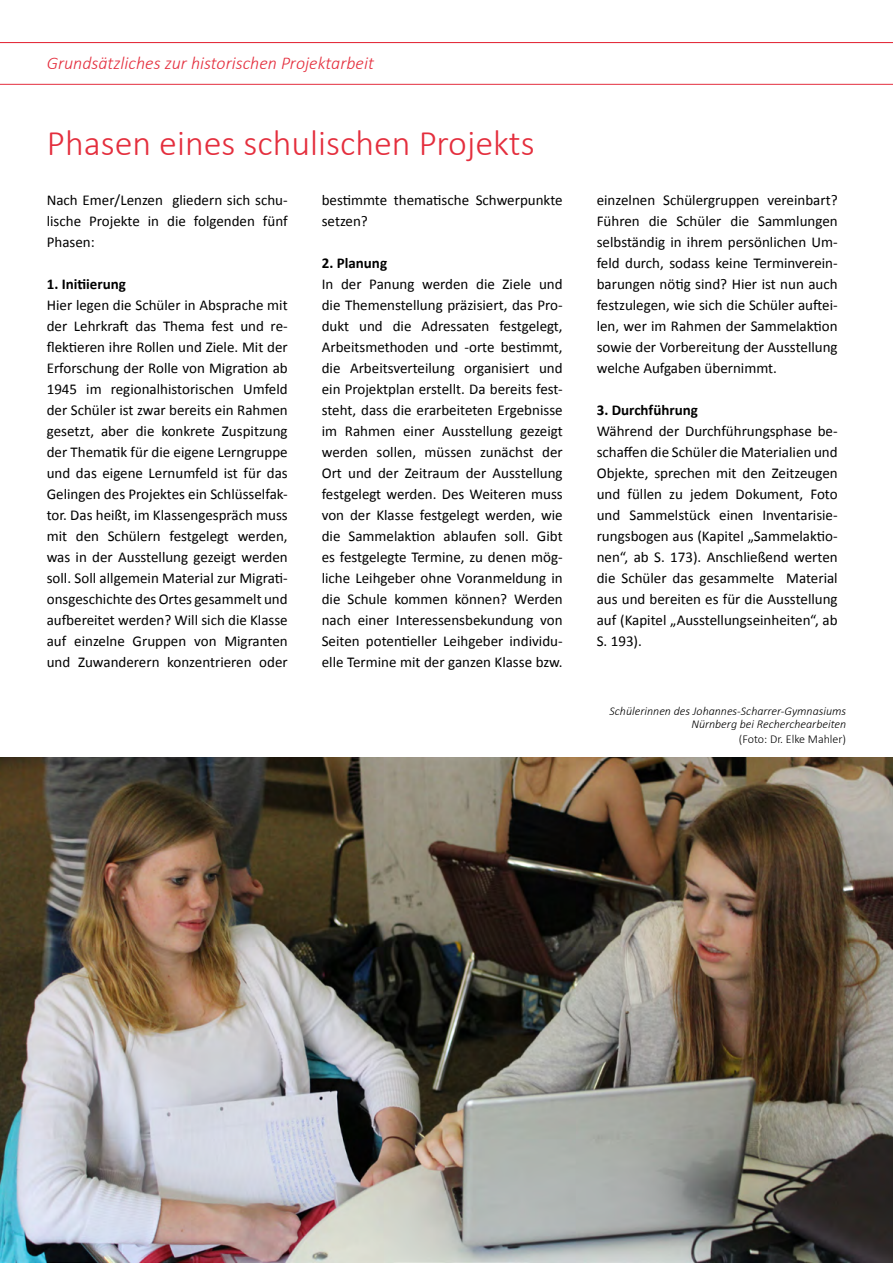
<style>
.page{position:relative;width:893px;height:1263px;background:#fff}
.page>*{position:absolute;margin:0;border:0;box-sizing:border-box;transform-origin:0 0}
.t1{font:300 36px "Calibri";color:#e42e3d}
.t2{font:italic 300 18px "Calibri";color:#e42e3d}
.t3{font:15px/21px "Calibri";color:#000;text-align:justify}
.t4{font:700 15px "Calibri";color:#000}
.t5{font:italic 300 12px/13.5px "Calibri";color:#000;text-align:right}
.t6{font:300 12px "Calibri";color:#000}
</style>
<div class="page">
<hr style="left:0;top:42px;width:893px;height:1px;background:#e42e3d">
<hr style="left:0;top:84px;width:893px;height:1px;background:#e42e3d">
<img style="left:0;top:757px;width:893px;height:506px">
<p class="t2" style="left:47px;top:52px;width:329px">Grundsätzliches zur historischen Projektarbeit</p>
<h1 class="t1" style="left:47px;top:120px;width:489px">Phasen eines schulischen Projekts</h1>
<p class="t3" style="left:47px;top:189px;width:242px">Nach Emer/Lenzen gliedern sich schu&shy;lische Projekte in die folgenden fünf Phasen:</p>
<p class="t4" style="left:47px;top:274px;width:81px">1. Initiierung</p>
<p class="t3" style="left:47px;top:294px;width:242px">Hier legen die Schüler in Absprache mit der Lehrkraft das Thema fest und re&shy;flektieren ihre Rollen und Ziele. Mit der Erforschung der Rolle von Migration ab 1945 im regionalhistorischen Umfeld der Schüler ist zwar bereits ein Rahmen gesetzt, aber die konkrete Zuspitzung der Thematik für die eigene Lerngruppe und das eigene Lernumfeld ist für das Gelingen des Projektes ein Schlüsselfak&shy;tor. Das heißt, im Klassengespräch muss mit den Schülern festgelegt werden, was in der Ausstellung gezeigt werden soll. Soll allgemein Material zur Migrati&shy;onsgeschichte des Ortes gesammelt und aufbereitet werden? Will sich die Klasse auf einzelne Gruppen von Migranten und Zuwanderern konzentrieren oder</p>
<p class="t3" style="left:322px;top:189px;width:242px">bestimmte thematische Schwerpunkte setzen?</p>
<p class="t4" style="left:322px;top:253px;width:67px">2. Planung</p>
<p class="t3" style="left:322px;top:273px;width:242px">In der Panung werden die Ziele und die Themenstellung präzisiert, das Pro&shy;dukt und die Adressaten festgelegt, Arbeitsmethoden und -orte bestimmt, die Arbeitsverteilung organisiert und ein Projektplan erstellt. Da bereits fest&shy;steht, dass die erarbeiteten Ergebnisse im Rahmen einer Ausstellung gezeigt werden sollen, müssen zunächst der Ort und der Zeitraum der Ausstellung festgelegt werden. Des Weiteren muss von der Klasse festgelegt werden, wie die Sammelaktion ablaufen soll. Gibt es festgelegte Termine, zu denen mög&shy;liche Leihgeber ohne Voranmeldung in die Schule kommen können? Werden nach einer Interessensbekundung von Seiten potentieller Leihgeber individu&shy;elle Termine mit der ganzen Klasse bzw.</p>
<p class="t3" style="left:597px;top:189px;width:242px">einzelnen Schülergruppen vereinbart?<br>Führen die Schüler die Sammlungen selbständig in ihrem persönlichen Um&shy;feld durch, sodass keine Terminverein&shy;barungen nötig sind? Hier ist nun auch festzulegen, wie sich die Schüler auftei&shy;len, wer im Rahmen der Sammelaktion sowie der Vorbereitung der Ausstellung welche Aufgaben übernimmt.</p>
<p class="t4" style="left:597px;top:400px;width:103px">3. Durchführung</p>
<p class="t3" style="left:597px;top:420px;width:242px">Während der Durchführungsphase be&shy;schaffen die Schüler die Materialien und Objekte, sprechen mit den Zeitzeugen und füllen zu jedem Dokument, Foto und Sammelstück einen Inventarisie&shy;rungsbogen aus (Kapitel „Sammelaktio&shy;nen“, ab S. 173). Anschließend werten die Schüler das gesammelte Material aus und bereiten es für die Ausstellung auf (Kapitel „Ausstellungseinheiten“, ab S. 193).</p>
<p class="t5" style="left:610px;top:704px;width:238px">Schülerinnen des Johannes-Scharrer-Gymnasiums<br>Nürnberg bei Recherchearbeiten</p>
<p class="t6" style="left:739px;top:731px;width:109px">(Foto: Dr. Elke Mahler)</p>
</div>
